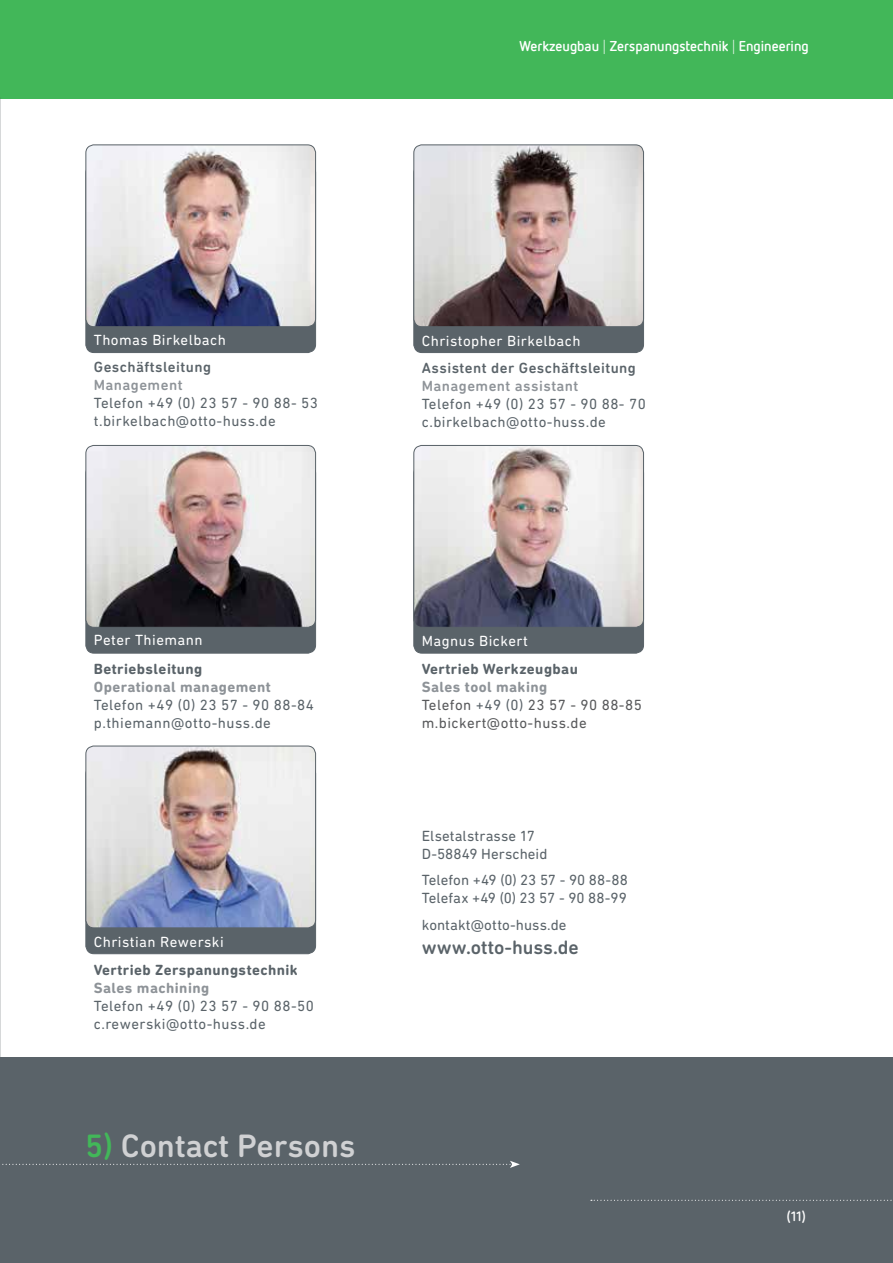
<style>
.page{position:relative;width:893px;height:1263px;background:#fff}
.page>*{position:absolute;margin:0;border:0;box-sizing:border-box;transform-origin:0 0}
.t1{font:500 33px "DIN Next Rounded LT Pro";color:#d0d1d3}
.t2{font:500 19.8px "DIN Next Rounded LT Pro";letter-spacing:-.005em;color:#5a6369}
.t3{font:15px/18px "DIN Next Rounded LT Pro";letter-spacing:.03em;color:#5a6369}
.t4{font:15px "DIN Next Rounded LT Pro";letter-spacing:.03em;color:#fff}
.t5{font:15px/18px "DIN Next Rounded LT Pro";letter-spacing:.03em;color:#58595b}
.t6{font:700 15px "DIN Next Rounded LT Pro";letter-spacing:.03em;color:#5a6369}
.t7{font:15px/18px "DIN Next Rounded LT Pro";letter-spacing:.005em;color:#5a6369}
.t8{font:15px/18px "DIN Next Rounded LT Pro";color:#5a6369}
.t9{font:500 15px "DIN Next Rounded LT Pro";letter-spacing:.03em;color:#5a6369}
.t10{font:700 15px "DIN Next Rounded LT Pro";letter-spacing:.03em;color:#8e9398}
.t11{font:500 15px "DIN Next Rounded LT Pro";letter-spacing:.03em;color:#8e9398}
.t12{font:700 14.25px "Netto OT";color:#fff}
.t13{font:700 13.5px "Netto OT";color:#fff}
.s1{font-family:"Dax";font-weight:300}
.s2{color:#42b759}
.s3{font-weight:700;color:#8e9398}
.s4{color:#5a6369}
</style>
<div class="page">
<div style="left:0;top:0;width:893px;height:98px;background:#42b759"></div>
<div style="left:0;top:1057px;width:893px;height:206px;background:#5a6369"></div>
<img style="left:0;top:98px;width:1px;height:1165px">
<svg style="left:0;top:1161px;width:520px;height:7px"></svg>
<div style="left:86px;top:465px;width:230px;height:188px;background:#5a6369;border-radius:8px"></div>
<div style="left:86px;top:165px;width:230px;height:188px;background:#5a6369;border-radius:8px"></div>
<img style="left:87px;top:445px;width:227px;height:181px">
<div style="left:85px;top:445px;width:231px;height:183px;border:1px solid #5a6369;border-radius:8px"></div>
<img style="left:87px;top:146px;width:227px;height:179px">
<div style="left:85px;top:144px;width:231px;height:183px;border:1px solid #5a6369;border-radius:8px"></div>
<div style="left:414px;top:165px;width:229px;height:188px;background:#5a6369;border-radius:8px"></div>
<div style="left:414px;top:465px;width:229px;height:188px;background:#5a6369;border-radius:8px"></div>
<img style="left:415px;top:146px;width:227px;height:179px">
<div style="left:413px;top:144px;width:231px;height:183px;border:1px solid #5a6369;border-radius:8px"></div>
<img style="left:415px;top:445px;width:227px;height:181px">
<div style="left:413px;top:445px;width:231px;height:183px;border:1px solid #5a6369;border-radius:8px"></div>
<svg style="left:591px;top:1200px;width:301px;height:1px"></svg>
<div style="left:86px;top:766px;width:230px;height:188px;background:#5a6369;border-radius:8px"></div>
<img style="left:87px;top:747px;width:227px;height:179px">
<div style="left:85px;top:745px;width:231px;height:183px;border:1px solid #5a6369;border-radius:8px"></div>
<p class="t12" style="left:519px;top:38px;width:291px">Werkzeugbau <span class="s1">|</span> Zerspanungstechnik <span class="s1">|</span> Engineering</p>
<p class="t4" style="left:94px;top:331px;width:133px">Thomas Birkelbach</p>
<p class="t9" style="left:94px;top:358px;width:119px">Geschäftsleitung</p>
<p class="t11" style="left:94px;top:376px;width:90px">Management</p>
<p class="t3" style="left:94px;top:394px;width:226px">Telefon +49 (0) 23 57 - 90 88- 53 t.birkelbach@otto-huss.de</p>
<p class="t4" style="left:422px;top:332px;width:160px">Christopher Birkelbach</p>
<p class="t9" style="left:422px;top:359px;width:216px">Assistent der Geschäftsleitung</p>
<p class="t11" style="left:422px;top:377px;width:158px">Management assistant</p>
<p class="t3" style="left:422px;top:394px;width:226px">Telefon +49 (0) 23 57 - 90 88- 70 c.birkelbach@otto-huss.de</p>
<p class="t4" style="left:94px;top:631px;width:110px">Peter Thiemann</p>
<p class="t6" style="left:94px;top:660px;width:110px">Betriebsleitung</p>
<p class="t10" style="left:94px;top:678px;width:179px">Operational management</p>
<p class="t3" style="left:94px;top:695px;width:222px">Telefon +49 (0) 23 57 - 90 88-84 p.thiemann@otto-huss.de</p>
<p class="t4" style="left:94px;top:933px;width:131px">Christian Rewerski</p>
<p class="t6" style="left:94px;top:961px;width:206px">Vertrieb Zerspanungstechnik</p>
<p class="t10" style="left:94px;top:979px;width:117px">Sales machining</p>
<p class="t3" style="left:94px;top:997px;width:222px">Telefon +49 (0) 23 57 - 90 88-50 c.rewerski@otto-huss.de</p>
<h1 class="t1" style="left:85px;top:1127px;width:272px"><span class="s2">5)</span> Contact Persons</h1>
<p class="t4" style="left:422px;top:632px;width:108px">Magnus Bickert</p>
<p class="t6" style="left:422px;top:660px;width:158px">Vertrieb Werkzeugbau</p>
<p class="t5" style="left:422px;top:678px;width:222px"><span class="s3">Sales tool making<br></span>Telefon <span class="s4">+49 (0)</span> 23 57 - 90 88-85 m.bickert@otto-huss.de</p>
<p class="t7" style="left:422px;top:827px;width:127px">Elsetalstrasse 17<br>D-58849 Herscheid</p>
<p class="t8" style="left:422px;top:871px;width:208px">Telefon +49 (0) 23 57 - 90 88-88<br>Telefax +49 (0) 23 57 - 90 88-99</p>
<p class="t7" style="left:422px;top:916px;width:146px">kontakt@otto-huss.de</p>
<h2 class="t2" style="left:422px;top:936px;width:159px">www.otto-huss.de</h2>
<p class="t13" style="left:787px;top:1208px;width:20px">(11)</p>
</div>
